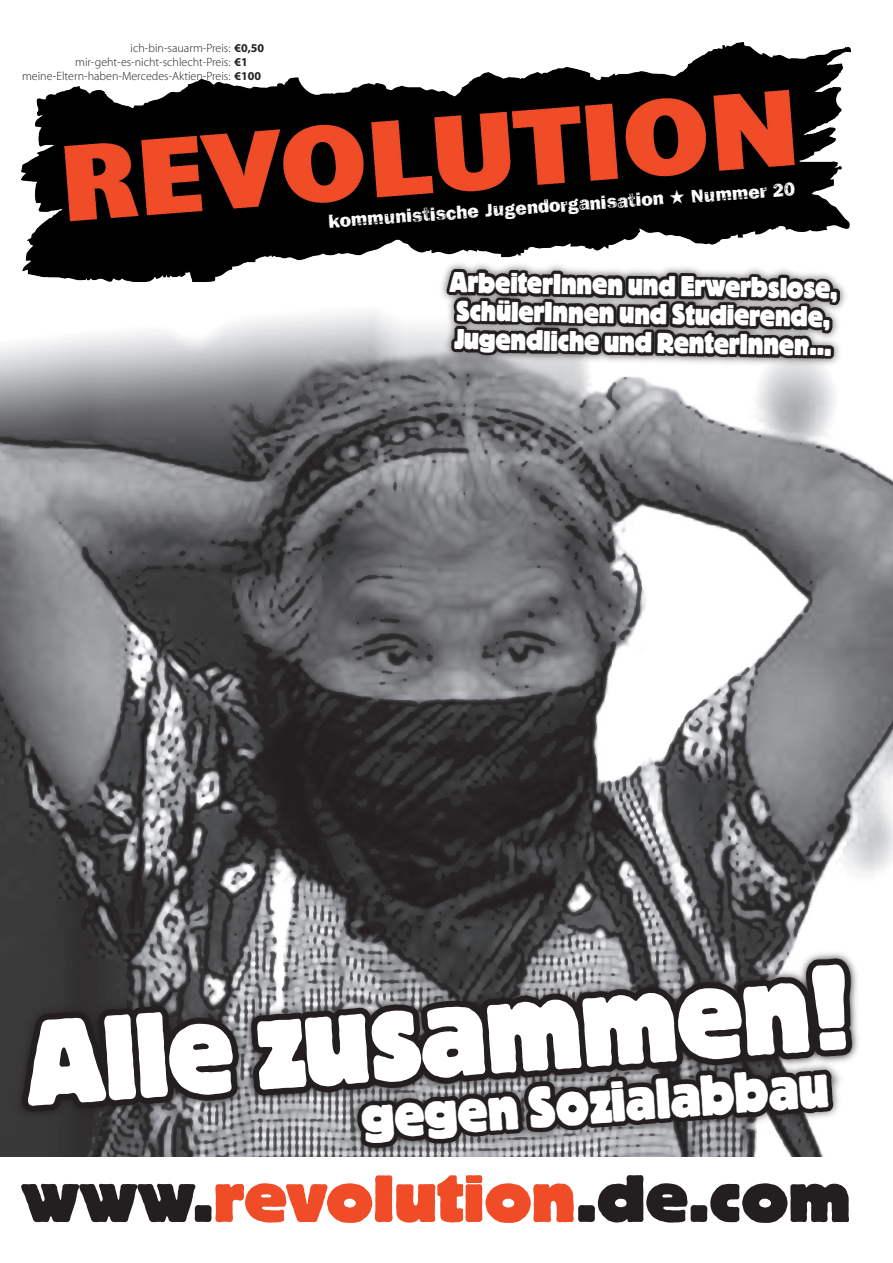
<style>
.page{position:relative;width:893px;height:1263px;background:#fff}
.page>*{position:absolute;margin:0;border:0;box-sizing:border-box;transform-origin:0 0}
.t1{font:800 120px "Block BE";color:#fff;scale:.85 1}
.t2{font:800 66px "Block BE";letter-spacing:.005em;color:#231f20}
.t3{font:800 57px "Block BE";color:#fff;scale:.82 1}
.t4{font:800 28.5px/28.5px "Block BE";color:#fff;scale:.82 1}
.t5{font:19.5px "Frankie 2 Reverse";color:#fff}
.t6{font:300 12px "Myriad Pro";color:#231f20}
.s1{font-weight:700}
.s2{color:#f04c27}
</style>
<div class="page">
<img style="left:0;top:312px;width:893px;height:844px">
<img style="left:21px;top:43px;width:829px;height:239px">
<svg style="left:444px;top:568px;width:96px;height:197px;background:#606063"></svg>
<svg style="left:540px;top:562px;width:150px;height:203px"></svg>
<div style="left:437px;top:259px;width:413px;height:109px;background:#231f20;opacity:.75"></div>
<svg style="left:443px;top:177px;width:400px;height:293px"></svg>
<svg style="left:10px;top:765px;width:853px;height:392px;background:#545254"></svg>
<p class="t6" style="left:131px;top:41px;width:135px">ich-bin-sauarm-Preis: <span class="s1">€0,50</span></p>
<p class="t6" style="left:75px;top:55px;width:174px">mir-geht-es-nicht-schlecht-Preis: <span class="s1">€1</span></p>
<p class="t6" style="left:22px;top:70px;width:240px">meine-Eltern-haben-Mercedes-Aktien-Preis: <span class="s1">€100</span></p>
<h3 class="t5" style="left:328px;top:210px;width:469px;rotate:-4deg">kommunistische Jugendorganisation ★ Nummer 20</h3>
<h3 class="t4" style="left:450px;top:267px;width:475px;rotate:1deg">ArbeiterInnen und Erwerbslose,<br>SchülerInnen und Studierende,<br>Jugendliche und RenterInnen...</h3>
<h1 class="t1" style="left:21px;top:997px;width:974px;rotate:-4deg">Alle zusammen!</h1>
<h3 class="t3" style="left:359px;top:1088px;width:573px;rotate:-4deg">gegen Sozialabbau</h3>
<h2 class="t2" style="left:21px;top:1162px;width:831px">www.<span class="s2">revolution</span>.de.com</h2>
</div>
